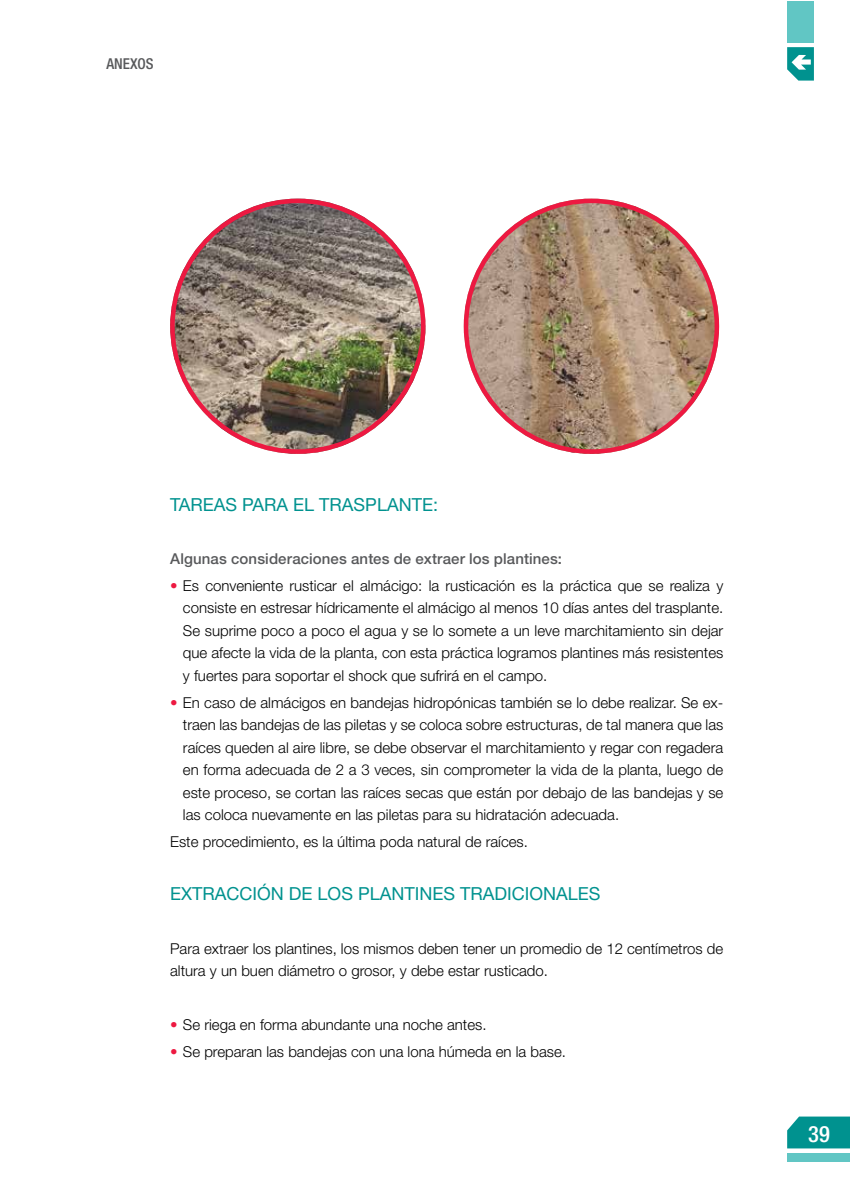
<style>
.page{position:relative;width:851px;height:1191px;background:#fff}
.page>*{position:absolute;margin:0;border:0;box-sizing:border-box;transform-origin:0 0}
.t1{font:500 condensed 22.5px "Helvetica Neue";color:#fff}
.t2{font:18px "Helvetica Neue LT Std";color:#00928f}
.t3{font:300 15px/22.5px "Helvetica Neue LT Std";color:#000;text-align:justify}
.t4{font:500 15px "Helvetica Neue LT Std";letter-spacing:.005em;color:#58595b}
.t5{font:500 condensed 15px "Helvetica Neue LT Std";color:#58595b}
</style>
<div class="page">
<div style="left:787px;top:1px;width:26px;height:42px;background:#61c6c4"></div>
<svg style="left:787px;top:1116px;width:62px;height:32px"></svg>
<div style="left:787px;top:1153px;width:62px;height:8px;background:#61c6c4"></div>
<svg style="left:787px;top:47px;width:26px;height:34px"></svg>
<img style="left:170px;top:199px;width:255px;height:255px;border-radius:128px">
<img style="left:463px;top:199px;width:256px;height:255px;border-radius:128px">
<p class="t5" style="left:106px;top:55px;width:49px">ANEXOS</p>
<p class="t2" style="left:170px;top:493px;width:269px">TAREAS PARA EL TRASPLANTE:</p>
<p class="t4" style="left:170px;top:550px;width:393px">Algunas consideraciones antes de extraer los plantines:</p>
<p class="t3" style="left:183px;top:574px;width:542px">Es conveniente rusticar el almácigo: la rusticación es la práctica que se realiza y consiste en estresar hídricamente el almácigo al menos 10 días antes del trasplante.<br>Se suprime poco a poco el agua y se lo somete a un leve marchitamiento sin dejar que afecte la vida de la planta, con esta práctica logramos plantines más resistentes y fuertes para soportar el shock que sufrirá en el campo.</p>
<p class="t3" style="left:183px;top:690px;width:542px">En caso de almácigos en bandejas hidropónicas también se lo debe realizar. Se ex&shy;traen las bandejas de las piletas y se coloca sobre estructuras, de tal manera que las raíces queden al aire libre, se debe observar el marchitamiento y regar con regadera en forma adecuada de 2 a 3 veces, sin comprometer la vida de la planta, luego de este proceso, se cortan las raíces secas que están por debajo de las bandejas y se las coloca nuevamente en las piletas para su hidratación adecuada.</p>
<p class="t3" style="left:170px;top:830px;width:359px">Este procedimiento, es la última poda natural de raíces.</p>
<p class="t2" style="left:170px;top:883px;width:432px">EXTRACCIÓN DE LOS PLANTINES TRADICIONALES</p>
<p class="t3" style="left:170px;top:937px;width:554px">Para extraer los plantines, los mismos deben tener un promedio de 12 centímetros de altura y un buen diámetro o grosor, y debe estar rusticado.</p>
<p class="t3" style="left:183px;top:1011px;width:384px;line-height:26.7px">Se riega en forma abundante una noche antes.<br>Se preparan las bandejas con una lona húmeda en la base.</p>
<h1 class="t1" style="left:808px;top:1120px;width:23px">39</h1>
</div>
